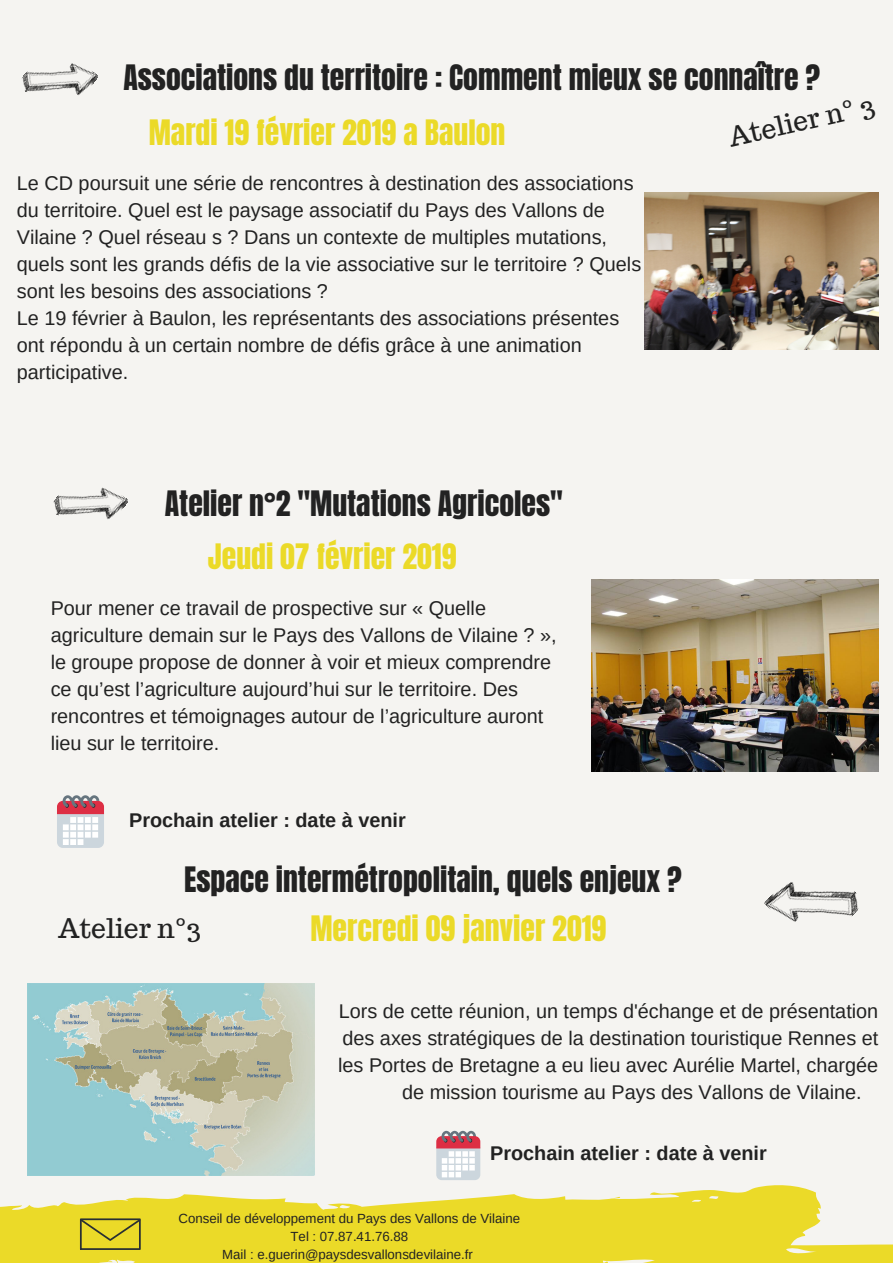
<style>
.page{position:relative;width:893px;height:1263px;background:#f5f4f1}
.page>*{position:absolute;margin:0;border:0;box-sizing:border-box;transform-origin:0 0}
.t1{font:29.85px "Anton";color:#222}
.t2{font:29.85px "Anton";color:#ebda28}
.t3{font:26.55px "Trocchi";color:#222}
.t4{font:19.8px/27px "Arimo";color:#222}
.t5{font:700 19.8px "Arimo";color:#222}
.t6{font:13.2px/18px "Arimo";color:#222;text-align:center}
</style>
<div class="page">
<svg style="left:0;top:1143px;width:893px;height:120px;fill:#ebda28"></svg>
<img style="left:22px;top:63px;width:75px;height:33px">
<img style="left:53px;top:487px;width:75px;height:32px">
<img style="left:764px;top:882px;width:95px;height:40px">
<svg style="left:80px;top:1218px;width:61px;height:32px;background:#c0b42a"></svg>
<img style="left:591px;top:580px;width:287px;height:191px">
<svg style="left:57px;top:795px;width:47px;height:53px"></svg>
<img style="left:644px;top:193px;width:234px;height:156px">
<img style="left:27px;top:983px;width:287px;height:192px">
<svg style="left:436px;top:1131px;width:44px;height:49px"></svg>
<h1 class="t1" style="left:123px;top:56px;width:698px">Associations du territoire : Comment mieux se connaître ?</h1>
<h1 class="t2" style="left:149px;top:111px;width:358px">Mardi 19 février 2019 a Baulon</h1>
<p class="t4" style="left:17px;top:170px;width:626px">Le CD poursuit une série de rencontres à destination des associations du territoire. Quel est le paysage associatif du Pays des Vallons de Vilaine ? Quel réseau s ? Dans un contexte de multiples mutations, quels sont les grands défis de la vie associative sur le territoire ? Quels sont les besoins des associations ?<br>Le 19 février à Baulon, les représentants des associations présentes ont répondu à un certain nombre de défis grâce à une animation participative.</p>
<h2 class="t3" style="left:725px;top:121px;width:150px;rotate:-13deg">Atelier n° 3</h2>
<h1 class="t1" style="left:165px;top:482px;width:400px">Atelier n°2 "Mutations Agricoles"</h1>
<h1 class="t2" style="left:208px;top:535px;width:250px">Jeudi 07 février 2019</h1>
<p class="t4" style="left:51px;top:594px;width:507px">Pour mener ce travail de prospective sur « Quelle agriculture demain sur le Pays des Vallons de Vilaine ? », le groupe propose de donner à voir et mieux comprendre ce qu’est l’agriculture aujourd’hui sur le territoire. Des rencontres et témoignages autour de l’agriculture auront lieu sur le territoire.</p>
<p class="t5" style="left:129px;top:809px;width:278px">Prochain atelier : date à venir</p>
<h1 class="t1" style="left:184px;top:858px;width:499px">Espace intermétropolitain, quels enjeux ?</h1>
<h2 class="t3" style="left:58px;top:911px;width:144px">Atelier n°3</h2>
<h1 class="t2" style="left:310px;top:907px;width:298px">Mercredi 09 janvier 2019</h1>
<p class="t4" style="left:339px;top:997px;width:541px">Lors de cette réunion, un temps d'échange et de présentation</p>
<p class="t4" style="left:342px;top:1025px;width:537px">des axes stratégiques de la destination touristique Rennes et</p>
<p class="t4" style="left:338px;top:1052px;width:542px">les Portes de Bretagne a eu lieu avec Aurélie Martel, chargée</p>
<p class="t4" style="left:402px;top:1079px;width:461px">de mission tourisme au Pays des Vallons de Vilaine.</p>
<p class="t5" style="left:490px;top:1142px;width:278px">Prochain atelier : date à venir</p>
<p class="t6" style="left:178px;top:1209px;width:343px">Conseil de développement du Pays des Vallons de Vilaine<br>Tel : 07.87.41.76.88<br>Mail : e.guerin@paysdesvallonsdevilaine.fr</p>
</div>
